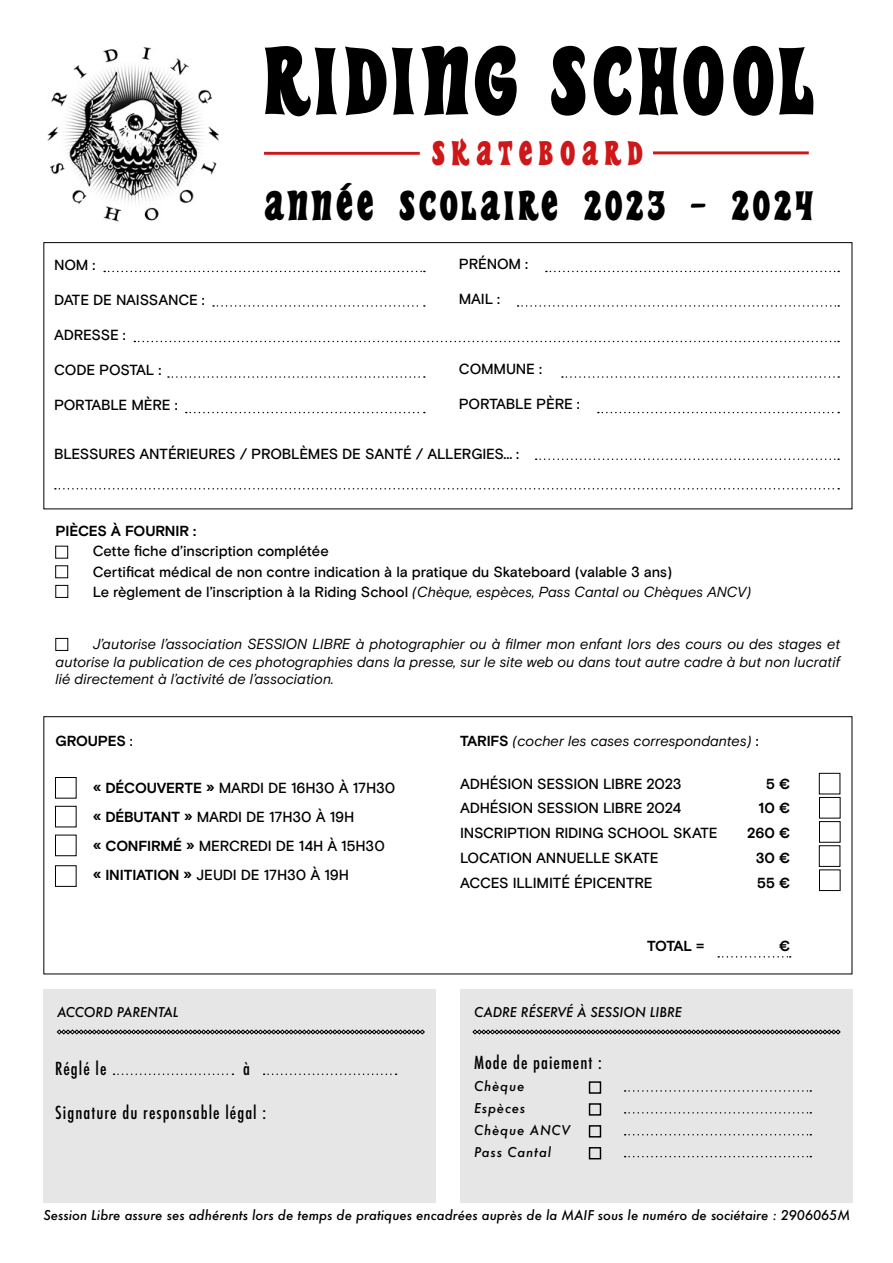
<style>
.page{position:relative;width:893px;height:1263px;background:#fff}
.page>*{position:absolute;margin:0;border:0;box-sizing:border-box;transform-origin:0 0}
.t1{font:94.65px "Heavy Heap Rg";letter-spacing:.035em;color:#000}
.t2{font:40.8px "Heavy Heap Rg";letter-spacing:.07em;color:#000}
.t3{font:33.45px "Heavy Heap Rg";letter-spacing:.18em;color:#cd1719}
.t4{font:500 condensed 17.55px "Futura";letter-spacing:.06em;color:#000}
.t5{font:500 14.55px/24.8px "Basis Grotesque Pro";letter-spacing:-.015em;color:#000}
.t6{font:italic 14.55px/17.5px "Basis Grotesque Pro";letter-spacing:-.005em;color:#000;text-align:justify}
.t7{font:700 14.55px/24.8px "Basis Grotesque Pro";letter-spacing:-.015em;color:#000;text-align:right}
.t8{font:italic 500 13.05px "Futura";color:#000}
.t9{font:italic 500 13.05px/21.9px "Futura";letter-spacing:.06em;color:#000}
.s1{font-weight:400;font-style:italic}
.s2{font-weight:500}
.s3{font-weight:700}
.s4{font-weight:700;font-style:normal}
.s5{font-weight:500;font-style:normal}
</style>
<div class="page">
<div style="left:55px;top:777px;width:21px;height:21px;border:1px solid #000"></div>
<div style="left:55px;top:806px;width:21px;height:21px;border:1px solid #000"></div>
<div style="left:819px;top:773px;width:21px;height:21px;border:1px solid #000"></div>
<div style="left:819px;top:797px;width:21px;height:21px;border:1px solid #000"></div>
<div style="left:819px;top:821px;width:21px;height:21px;border:1px solid #000"></div>
<div style="left:43px;top:989px;width:392px;height:213px;background:#e6e6e6"></div>
<svg style="left:57px;top:1029px;width:368px;height:5px"></svg>
<svg style="left:114px;top:1073px;width:119px;height:2px"></svg>
<svg style="left:264px;top:1073px;width:133px;height:2px"></svg>
<div style="left:55px;top:546px;width:13px;height:12px;border:1px solid #000"></div>
<div style="left:43px;top:716px;width:809px;height:258px;border:1px solid #000"></div>
<div style="left:460px;top:989px;width:392px;height:213px;background:#e6e6e6"></div>
<svg style="left:472px;top:1029px;width:369px;height:5px"></svg>
<svg style="left:104px;top:271px;width:321px;height:1px"></svg>
<svg style="left:213px;top:305px;width:212px;height:2px"></svg>
<svg style="left:134px;top:341px;width:705px;height:1px"></svg>
<svg style="left:168px;top:376px;width:257px;height:2px"></svg>
<svg style="left:186px;top:412px;width:239px;height:1px"></svg>
<svg style="left:546px;top:271px;width:293px;height:1px"></svg>
<svg style="left:518px;top:305px;width:321px;height:2px"></svg>
<svg style="left:562px;top:376px;width:277px;height:2px"></svg>
<svg style="left:598px;top:412px;width:241px;height:1px"></svg>
<svg style="left:55px;top:488px;width:784px;height:1px"></svg>
<svg style="left:718px;top:956px;width:73px;height:1px"></svg>
<div style="left:55px;top:566px;width:13px;height:12px;border:1px solid #000"></div>
<div style="left:56px;top:585px;width:12px;height:13px;border:1px solid #000"></div>
<div style="left:56px;top:638px;width:12px;height:13px;border:1px solid #000"></div>
<img style="left:47px;top:47px;width:172px;height:175px">
<hr style="left:653px;top:151px;width:156px;height:3px;background:#cd1719">
<div style="left:55px;top:835px;width:21px;height:21px;border:1px solid #000"></div>
<svg style="left:536px;top:458px;width:303px;height:2px"></svg>
<hr style="left:264px;top:152px;width:156px;height:3px;background:#cd1719">
<div style="left:819px;top:870px;width:21px;height:21px;border:1px solid #000"></div>
<div style="left:55px;top:865px;width:21px;height:21px;border:1px solid #000"></div>
<h1 class="t1" style="left:263px;top:25px;width:552px">RIDING SCHOOL</h1>
<h3 class="t3" style="left:432px;top:134px;width:213px">SKATEBOARD</h3>
<h2 class="t2" style="left:264px;top:181px;width:551px">ANNÉE SCOLAIRE 2023 - 2024</h2>
<p class="t5" style="left:459px;top:252px;width:71px">PRÉNOM :</p>
<p class="t5" style="left:459px;top:287px;width:43px">MAIL :</p>
<p class="t5" style="left:54px;top:253px;width:43px">NOM :</p>
<p class="t5" style="left:54px;top:288px;width:152px">DATE DE NAISSANCE :</p>
<p class="t5" style="left:54px;top:323px;width:73px">ADRESSE :</p>
<p class="t5" style="left:54px;top:358px;width:109px">CODE POSTAL :</p>
<p class="t5" style="left:54px;top:393px;width:125px">PORTABLE MÈRE :</p>
<p class="t5" style="left:459px;top:357px;width:85px">COMMUNE :</p>
<p class="t5" style="left:459px;top:392px;width:122px">PORTABLE PÈRE :</p>
<p class="t5" style="left:54px;top:442px;width:467px">BLESSURES ANTÉRIEURES / PROBLÈMES DE SANTÉ / ALLERGIES... :</p>
<p class="t7" style="left:56px;top:519px;width:142px">PIÈCES À FOURNIR :</p>
<p class="t5" style="left:93px;top:541px;width:660px;line-height:20.4px">Cette fiche d’inscription complétée<br>Certificat médical de non contre indication à la pratique du Skateboard (valable 3 ans)<br>Le règlement de l’inscription à la Riding School <span class="s1">(Chèque, espèces, Pass Cantal ou Chèques ANCV)</span></p>
<p class="t6" style="left:56px;top:636px;width:786px;text-indent:37px">J’autorise l’association SESSION LIBRE à photographier ou à filmer mon enfant lors des cours ou des stages et autorise la publication de ces photographies dans la presse, sur le site web ou dans tout autre cadre à but non lucratif lié directement à l’activité de l’association.</p>
<p class="t7" style="left:56px;top:729px;width:79px">GROUPES <span class="s2">:</span></p>
<p class="t5" style="left:93px;top:773px;width:304px;line-height:29.1px"><span class="s3">« DÉCOUVERTE »</span> MARDI DE 16H30 À 17H30 <span class="s3">« DÉBUTANT »</span> MARDI DE 17H30 À 19H<br><span class="s3">« CONFIRMÉ »</span> MERCREDI DE 14H À 15H30 <span class="s3">« INITIATION »</span> JEUDI DE 17H30 À 19H</p>
<p class="t8" style="left:57px;top:1003px;width:123px">ACCORD PARENTAL</p>
<p class="t4" style="left:55px;top:1057px;width:53px">Réglé le</p>
<p class="t4" style="left:243px;top:1057px;width:8px">à</p>
<p class="t4" style="left:55px;top:1101px;width:212px">Signature du responsable légal :</p>
<p class="t6" style="left:460px;top:733px;width:300px"><span class="s4">TARIFS</span> (cocher les cases correspondantes) <span class="s5">:</span></p>
<p class="t5" style="left:460px;top:771px;width:259px">ADHÉSION SESSION LIBRE 2023<br>ADHÉSION SESSION LIBRE 2024<br>INSCRIPTION RIDING SCHOOL SKATE<br>LOCATION ANNUELLE SKATE<br>ACCES ILLIMITÉ ÉPICENTRE</p>
<p class="t7" style="left:747px;top:772px;width:45px">5 €<br>10 €<br>260 €<br>30 €<br>55 €</p>
<p class="t7" style="left:647px;top:934px;width:59px">TOTAL =</p>
<p class="t8" style="left:474px;top:1003px;width:209px">CADRE RÉSERVÉ À SESSION LIBRE</p>
<p class="t4" style="left:474px;top:1051px;width:129px">Mode de paiement :</p>
<p class="t9" style="left:474px;top:1075px;width:98px">Chèque<br>Espèces<br>Chèque ANCV<br>Pass Cantal</p>
<p class="t7" style="left:779px;top:934px;width:13px">€</p>
<p class="t8" style="left:43px;top:1206px;width:808px">Session Libre assure ses adhérents lors de temps de pratiques encadrées auprès de la MAIF sous le numéro de sociétaire : 2906065M</p>
</div>
